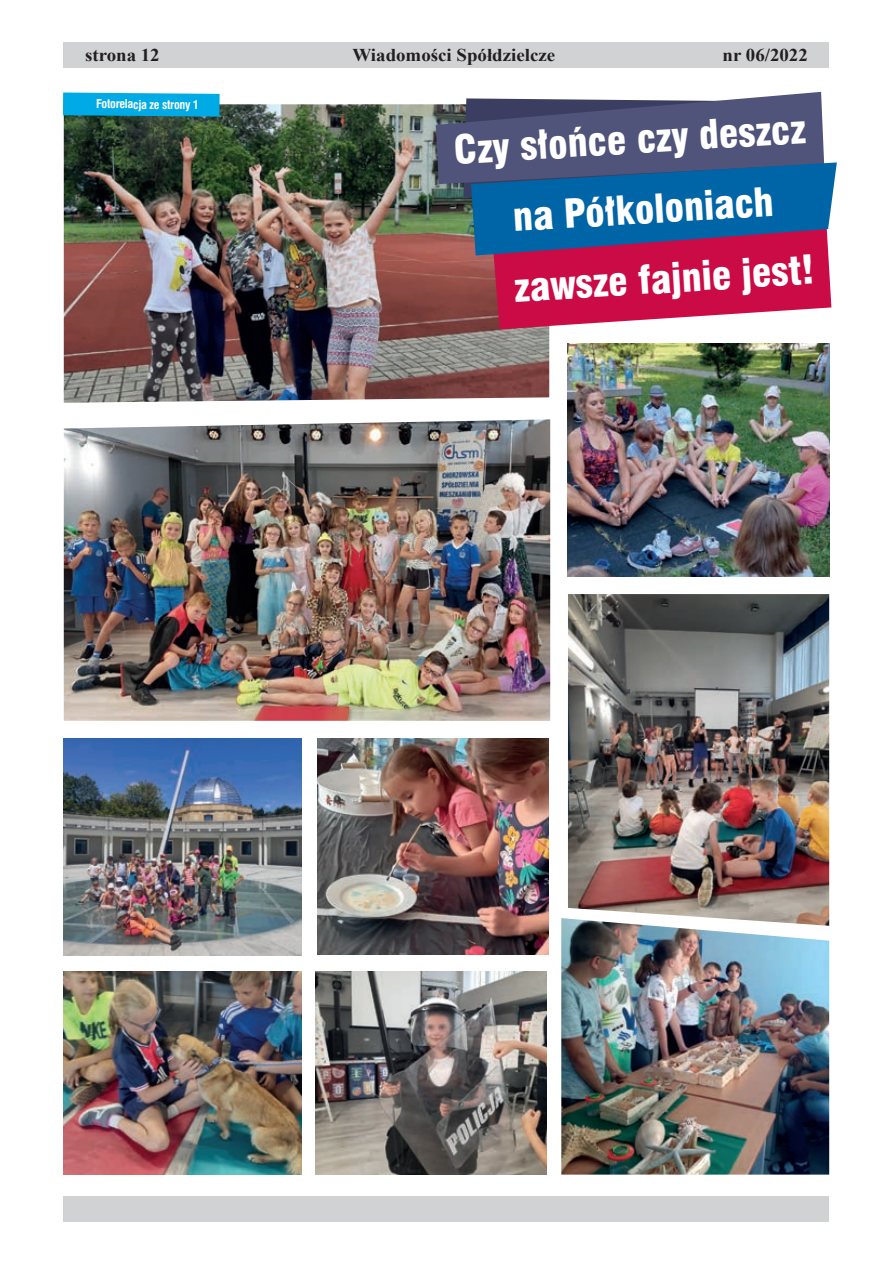
<style>
.page{position:relative;width:893px;height:1263px;background:#fff}
.page>*{position:absolute;margin:0;border:0;box-sizing:border-box;transform-origin:0 0}
.t1{font:39px/70.7px "Swis 721 Blk Cn EU";color:#fff}
.t2{font:700 18px "Times New Roman";color:#231f20;scale:1.05 1}
.t3{font:700 12px "Swis 721 Cn EU";letter-spacing:-.03em;color:#fff}
</style>
<div class="page">
<div style="left:64px;top:42px;width:765px;height:26px;background:#d1d2d4"></div>
<div style="left:64px;top:1196px;width:765px;height:26px;background:#d1d2d4"></div>
<img style="left:64px;top:419px;width:486px;height:302px">
<img style="left:317px;top:738px;width:232px;height:216px">
<img style="left:568px;top:343px;width:261px;height:233px">
<img style="left:568px;top:594px;width:261px;height:324px">
<img style="left:64px;top:971px;width:238px;height:204px">
<img style="left:64px;top:738px;width:238px;height:217px">
<img style="left:315px;top:971px;width:232px;height:203px">
<img style="left:561px;top:918px;width:268px;height:256px">
<img style="left:64px;top:104px;width:485px;height:299px">
<svg style="left:436px;top:92px;width:401px;height:237px;background:#6e537e"></svg>
<svg style="left:63px;top:93px;width:157px;height:24px;background:#05a6dd"></svg>
<p class="t2" style="left:85px;top:42px;width:73px">strona 12</p>
<p class="t2" style="left:352px;top:42px;width:195px">Wiadomości Spółdzielcze</p>
<p class="t2" style="left:723px;top:42px;width:83px">nr 06/2022</p>
<p class="t3" style="left:96px;top:97px;width:104px">Fotorelacja ze strony 1</p>
<p class="t1" style="left:502px;top:115px;width:303px;text-indent:-51px;rotate:-4deg">Czy słońce czy deszcz na Półkoloniach zawsze fajnie jest!</p>
</div>
